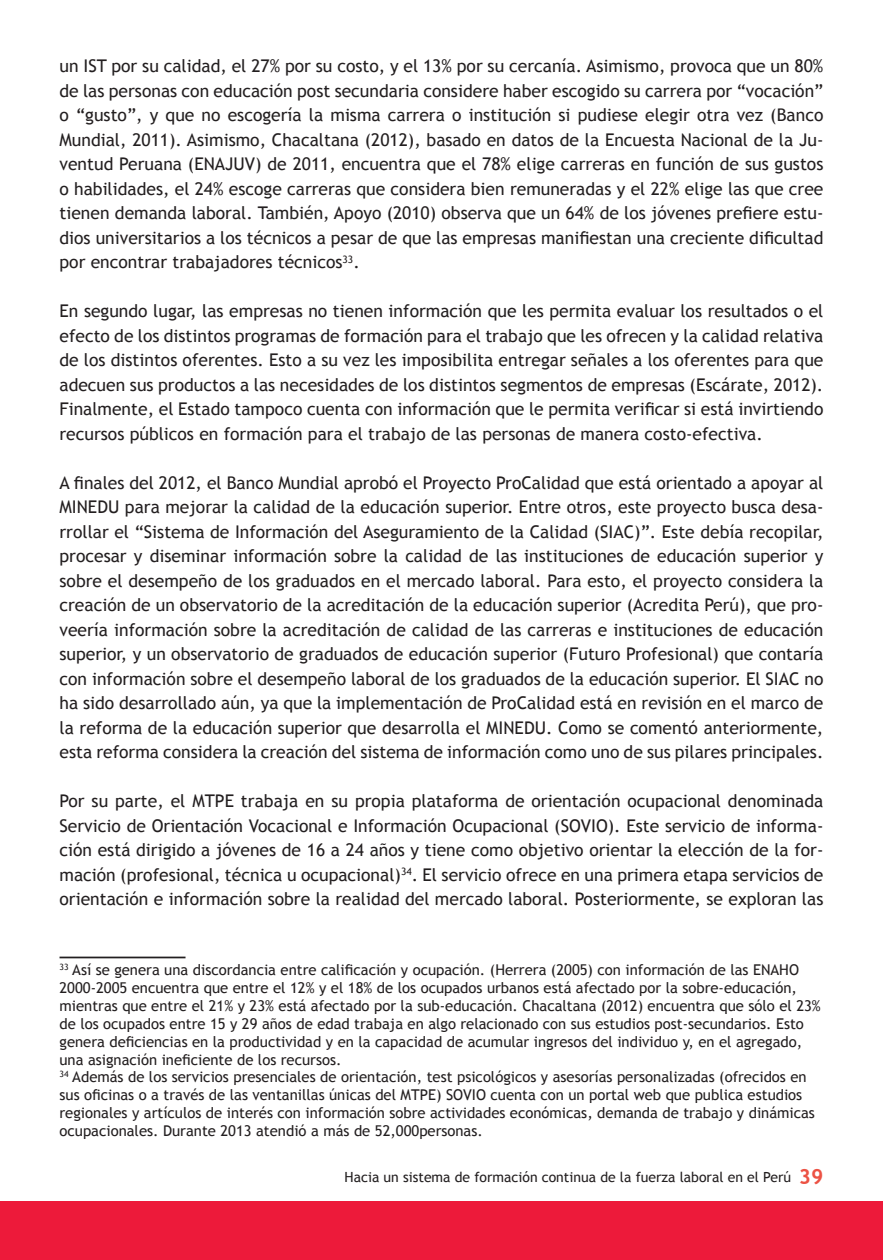
<style>
.page{position:relative;width:883px;height:1260px;background:#fff}
.page>*{position:absolute;margin:0;border:0;box-sizing:border-box;transform-origin:0 0}
.t1{font:17.5px/24.5px "Trebuchet MS";color:#231f20;text-align:justify}
.t2{font:14.88px/17.8px "Trebuchet MS";color:#231f20}
.t3{font:14px "Trebuchet MS";color:#231f20}
.s1{font-weight:700;font-size:21px;color:#ec5244}
</style>
<div class="page">
<div style="left:0;top:1201px;width:883px;height:59px;background:#ed1a3a"></div>
<hr style="left:60px;top:957px;width:126px;height:1px;background:#231f20">
<p class="t1" style="left:60px;top:54px;width:765px">un IST por su calidad, el 27% por su costo, y el 13% por su cercanía. Asimismo, provoca que un 80% de las personas con educación post secundaria considere haber escogido su carrera por “vocación” o “gusto”, y que no escogería la misma carrera o institución si pudiese elegir otra vez (Banco Mundial, 2011). Asimismo, Chacaltana (2012), basado en datos de la Encuesta Nacional de la Ju&shy;ventud Peruana (ENAJUV) de 2011, encuentra que el 78% elige carreras en función de sus gustos o habilidades, el 24% escoge carreras que considera bien remuneradas y el 22% elige las que cree tienen demanda laboral. También, Apoyo (2010) observa que un 64% de los jóvenes prefiere estu&shy;dios universitarios a los técnicos a pesar de que las empresas manifiestan una creciente dificultad por encontrar trabajadores técnicos<sup>33</sup>.</p>
<p class="t1" style="left:60px;top:299px;width:765px">En segundo lugar, las empresas no tienen información que les permita evaluar los resultados o el efecto de los distintos programas de formación para el trabajo que les ofrecen y la calidad relativa de los distintos oferentes. Esto a su vez les imposibilita entregar señales a los oferentes para que adecuen sus productos a las necesidades de los distintos segmentos de empresas (Escárate, 2012).<br>Finalmente, el Estado tampoco cuenta con información que le permita verificar si está invirtiendo recursos públicos en formación para el trabajo de las personas de manera costo-efectiva.</p>
<p class="t1" style="left:60px;top:470px;width:765px">A finales del 2012, el Banco Mundial aprobó el Proyecto ProCalidad que está orientado a apoyar al MINEDU para mejorar la calidad de la educación superior. Entre otros, este proyecto busca desa&shy;rrollar el “Sistema de Información del Aseguramiento de la Calidad (SIAC)”. Este debía recopilar, procesar y diseminar información sobre la calidad de las instituciones de educación superior y sobre el desempeño de los graduados en el mercado laboral. Para esto, el proyecto considera la creación de un observatorio de la acreditación de la educación superior (Acredita Perú), que pro&shy;veería información sobre la acreditación de calidad de las carreras e instituciones de educación superior, y un observatorio de graduados de educación superior (Futuro Profesional) que contaría con información sobre el desempeño laboral de los graduados de la educación superior. El SIAC no ha sido desarrollado aún, ya que la implementación de ProCalidad está en revisión en el marco de la reforma de la educación superior que desarrolla el MINEDU. Como se comentó anteriormente, esta reforma considera la creación del sistema de información como uno de sus pilares principales.</p>
<p class="t1" style="left:60px;top:789px;width:765px">Por su parte, el MTPE trabaja en su propia plataforma de orientación ocupacional denominada Servicio de Orientación Vocacional e Información Ocupacional (SOVIO). Este servicio de informa&shy;ción está dirigido a jóvenes de 16 a 24 años y tiene como objetivo orientar la elección de la for&shy;mación (profesional, técnica u ocupacional)<sup>34</sup>. El servicio ofrece en una primera etapa servicios de orientación e información sobre la realidad del mercado laboral. Posteriormente, se exploran las</p>
<p class="t2" style="left:60px;top:961px;width:763px"><sup>33</sup> Así se genera una discordancia entre calificación y ocupación. (Herrera (2005) con información de las ENAHO 2000-2005 encuentra que entre el 12% y el 18% de los ocupados urbanos está afectado por la sobre-educación, mientras que entre el 21% y 23% está afectado por la sub-educación. Chacaltana (2012) encuentra que sólo el 23% de los ocupados entre 15 y 29 años de edad trabaja en algo relacionado con sus estudios post-secundarios. Esto genera deficiencias en la productividad y en la capacidad de acumular ingresos del individuo y, en el agregado, una asignación ineficiente de los recursos.<br><sup>34</sup> Además de los servicios presenciales de orientación, test psicológicos y asesorías personalizadas (ofrecidos en sus oficinas o a través de las ventanillas únicas del MTPE) SOVIO cuenta con un portal web que publica estudios regionales y artículos de interés con información sobre actividades económicas, demanda de trabajo y dinámicas ocupacionales. Durante 2013 atendió a más de 52,000personas.</p>
<p class="t3" style="left:345px;top:1168px;width:480px">Hacia un sistema de formación continua de la fuerza laboral en el Perú <span class="s1">39</span></p>
</div>
